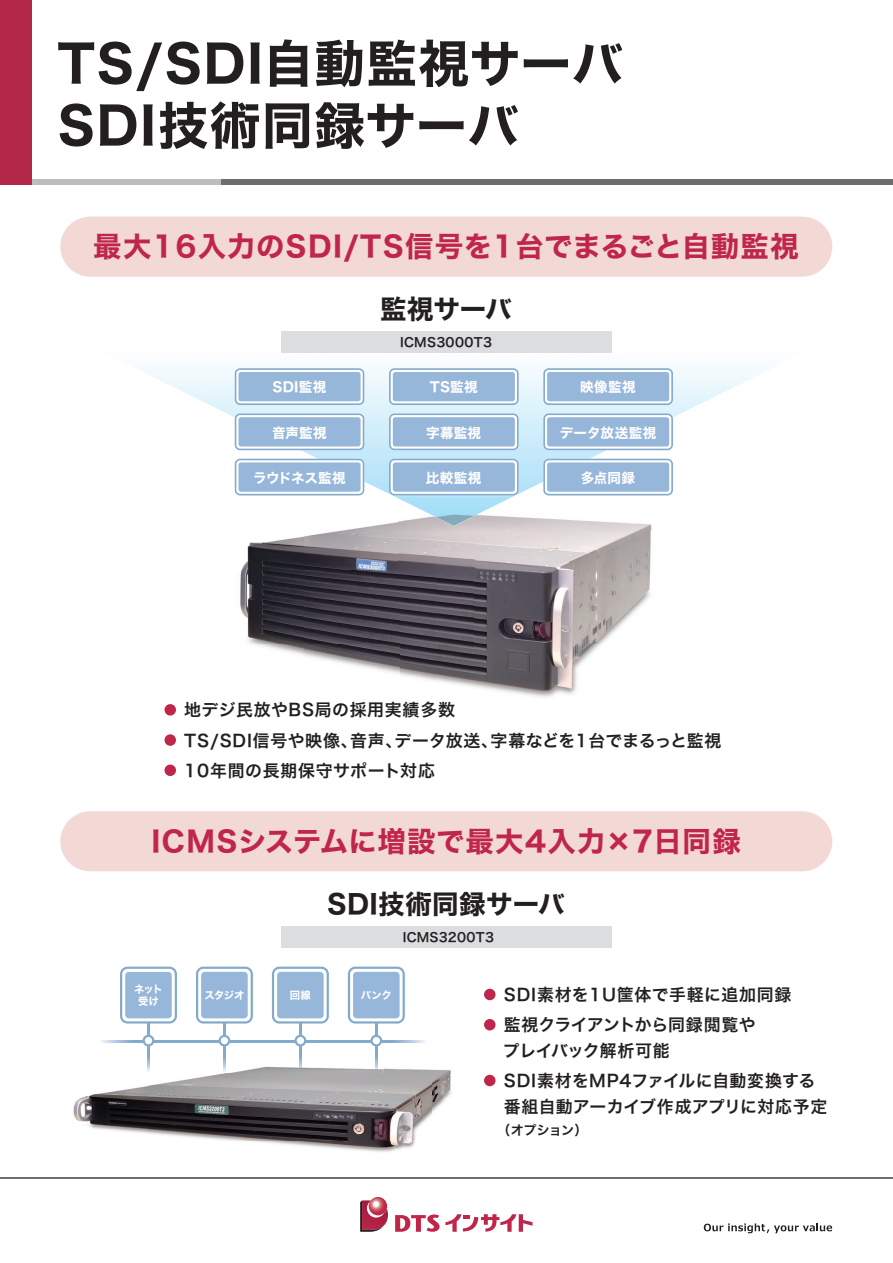
<style>
.page{position:relative;width:893px;height:1263px;background:#fff}
.page>*{position:absolute;margin:0;border:0;box-sizing:border-box;transform-origin:0 0}
.t1{font:50.7px/61.9px "Hira Kaku Std N W7 90 msp RKSJ H";letter-spacing:.03em;color:#231f20}
.t2{font:28.35px "Hira Kaku Std N W7 90 msp RKSJ H";letter-spacing:.035em;color:#bf264a}
.t3{font:26.55px "Hira Kaku Std N W7 90 msp RKSJ H";letter-spacing:.01em;color:#231f20}
.t4{font:16.95px/30.3px "Hira Kaku Std N W6 90 msp RKSJ H";letter-spacing:.03em;color:#231f20}
.t5{font:13.5px "Hira Kaku Std N W7 90 msp RKSJ H";letter-spacing:.02em;color:#fff}
.t6{font:13.5px "Hira Kaku Std N W7 90 msp RKSJ H";letter-spacing:-.03em;color:#fff}
.t7{font:13.2px "Hira Kaku Std N W6 90 msp RKSJ H";letter-spacing:-.05em;color:#231f20}
.t8{font:12.6px "Hira Kaku Std N W6 90 msp RKSJ H";letter-spacing:.02em;color:#231f20}
.t9{font:10.35px/12.1px "Hira Kaku Std N W7 90 msp RKSJ H";letter-spacing:-.03em;color:#fff;text-align:center}
</style>
<div class="page">
<img style="left:240px;top:523px;width:197px;height:158px">
<img style="left:475px;top:517px;width:177px;height:180px">
<img style="left:437px;top:526px;width:38px;height:161px">
<img style="left:137px;top:368px;width:634px;height:15px">
<img style="left:166px;top:383px;width:69px;height:18px">
<img style="left:350px;top:383px;width:57px;height:113px">
<img style="left:670px;top:383px;width:37px;height:34px">
<img style="left:202px;top:401px;width:149px;height:17px">
<img style="left:300px;top:450px;width:51px;height:9px">
<img style="left:557px;top:450px;width:38px;height:9px">
<img style="left:594px;top:450px;width:14px;height:7px">
<img style="left:316px;top:458px;width:35px;height:1px">
<img style="left:393px;top:496px;width:121px;height:30px">
<div style="left:0;top:179px;width:892px;height:6px;background:#6c6d70"></div>
<div style="left:0;top:179px;width:221px;height:6px;background:#bcbdc0"></div>
<hr style="left:0;top:1177px;width:892px;height:1px;background:#6c6d70">
<div style="left:0;top:0;width:32px;height:185px;background:#b32848"></div>
<svg style="left:395px;top:1214px;width:137px;height:18px"></svg>
<svg style="left:369px;top:1197px;width:18px;height:18px"></svg>
<svg style="left:360px;top:1200px;width:28px;height:32px"></svg>
<div style="left:60px;top:217px;width:772px;height:60px;background:#f2d9d5;border-radius:30px"></div>
<svg style="left:704px;top:1223px;width:128px;height:10px"></svg>
<svg style="left:164px;top:704px;width:12px;height:12px"></svg>
<svg style="left:164px;top:734px;width:12px;height:12px"></svg>
<svg style="left:164px;top:765px;width:12px;height:11px"></svg>
<svg style="left:484px;top:989px;width:11px;height:11px"></svg>
<svg style="left:484px;top:1019px;width:11px;height:11px"></svg>
<svg style="left:484px;top:1075px;width:11px;height:11px"></svg>
<hr style="left:98px;top:1040px;width:329px;height:2px;background:#81aacd">
<hr style="left:147px;top:1041px;width:3px;height:30px;background:#81aacd">
<hr style="left:375px;top:1041px;width:2px;height:30px;background:#81aacd">
<hr style="left:299px;top:1041px;width:2px;height:30px;background:#81aacd">
<hr style="left:223px;top:1041px;width:3px;height:30px;background:#81aacd">
<hr style="left:147px;top:1013px;width:3px;height:28px;background:#81aacd">
<div style="left:144px;top:1036px;width:9px;height:9px;background:#fff;border-radius:50%"></div>
<div style="left:143px;top:1035px;width:11px;height:12px;border:2px solid #81aacd;border-radius:50%"></div>
<hr style="left:223px;top:1013px;width:3px;height:28px;background:#81aacd">
<div style="left:220px;top:1036px;width:9px;height:9px;background:#fff;border-radius:50%"></div>
<div style="left:219px;top:1035px;width:11px;height:12px;border:2px solid #81aacd;border-radius:50%"></div>
<hr style="left:299px;top:1013px;width:2px;height:28px;background:#81aacd">
<div style="left:296px;top:1036px;width:9px;height:9px;background:#fff;border-radius:50%"></div>
<div style="left:294px;top:1035px;width:12px;height:12px;border:2px solid #81aacd;border-radius:50%"></div>
<hr style="left:375px;top:1013px;width:2px;height:28px;background:#81aacd">
<div style="left:372px;top:1036px;width:9px;height:9px;background:#fff;border-radius:50%"></div>
<div style="left:370px;top:1035px;width:12px;height:12px;border:2px solid #81aacd;border-radius:50%"></div>
<svg style="left:120px;top:967px;width:57px;height:57px"></svg>
<div style="left:125px;top:972px;width:47px;height:46px;background:#96b6da;border-radius:4px"></div>
<svg style="left:196px;top:967px;width:57px;height:57px"></svg>
<div style="left:201px;top:972px;width:47px;height:46px;background:#96b6da;border-radius:4px"></div>
<svg style="left:272px;top:967px;width:57px;height:57px"></svg>
<div style="left:277px;top:972px;width:47px;height:46px;background:#96b6da;border-radius:4px"></div>
<svg style="left:348px;top:967px;width:57px;height:57px"></svg>
<div style="left:353px;top:972px;width:47px;height:46px;background:#96b6da;border-radius:4px"></div>
<img style="left:98px;top:1040px;width:34px;height:2px">
<img style="left:393px;top:1040px;width:34px;height:2px">
<img style="left:73px;top:1055px;width:378px;height:97px">
<img style="left:142px;top:1056px;width:241px;height:17px">
<img style="left:147px;top:1056px;width:3px;height:15px">
<svg style="left:375px;top:1055px;width:2px;height:16px"></svg>
<svg style="left:299px;top:1055px;width:2px;height:16px"></svg>
<img style="left:223px;top:1056px;width:3px;height:15px">
<div style="left:281px;top:332px;width:331px;height:21px;background:#dcdddf"></div>
<div style="left:60px;top:811px;width:772px;height:60px;background:#f2d9d5;border-radius:30px"></div>
<div style="left:281px;top:926px;width:331px;height:21px;background:#dcdddf"></div>
<svg style="left:235px;top:368px;width:129px;height:37px"></svg>
<div style="left:238px;top:372px;width:123px;height:29px;background:#96b6da;border-radius:3px"></div>
<svg style="left:389px;top:368px;width:130px;height:37px"></svg>
<div style="left:393px;top:372px;width:122px;height:29px;background:#96b6da;border-radius:3px"></div>
<svg style="left:543px;top:368px;width:130px;height:37px"></svg>
<div style="left:547px;top:372px;width:122px;height:29px;background:#96b6da;border-radius:3px"></div>
<svg style="left:235px;top:413px;width:129px;height:37px"></svg>
<div style="left:238px;top:417px;width:123px;height:29px;background:#96b6da;border-radius:3px"></div>
<svg style="left:389px;top:413px;width:130px;height:37px"></svg>
<div style="left:393px;top:417px;width:122px;height:29px;background:#96b6da;border-radius:3px"></div>
<svg style="left:543px;top:413px;width:130px;height:37px"></svg>
<div style="left:547px;top:417px;width:122px;height:29px;background:#96b6da;border-radius:3px"></div>
<svg style="left:235px;top:459px;width:129px;height:36px"></svg>
<div style="left:238px;top:462px;width:123px;height:30px;background:#96b6da;border-radius:3px"></div>
<svg style="left:389px;top:459px;width:130px;height:36px"></svg>
<div style="left:393px;top:462px;width:122px;height:30px;background:#96b6da;border-radius:3px"></div>
<svg style="left:543px;top:459px;width:130px;height:36px"></svg>
<div style="left:547px;top:462px;width:122px;height:30px;background:#96b6da;border-radius:3px"></div>
<h1 class="t1" style="left:57px;top:39px;width:567px">TS/SDI自動監視サーバ<br>SDI技術同録サーバ</h1>
<h2 class="t2" style="left:93px;top:236px;width:707px">最大16入力のSDI/TS信号を1台でまるごと自動監視</h2>
<h3 class="t3" style="left:380px;top:299px;width:133px">監視サーバ</h3>
<p class="t8" style="left:400px;top:338px;width:93px">ICMS3000T3</p>
<p class="t5" style="left:272px;top:382px;width:55px">SDI監視</p>
<p class="t5" style="left:430px;top:382px;width:49px">TS監視</p>
<p class="t5" style="left:580px;top:382px;width:57px">映像監視</p>
<p class="t5" style="left:272px;top:427px;width:56px">音声監視</p>
<p class="t5" style="left:426px;top:427px;width:56px">字幕監視</p>
<p class="t5" style="left:560px;top:427px;width:98px">データ放送監視</p>
<p class="t6" style="left:253px;top:473px;width:94px">ラウドネス監視</p>
<p class="t5" style="left:426px;top:473px;width:57px">比較監視</p>
<p class="t5" style="left:581px;top:473px;width:56px">多点同録</p>
<p class="t4" style="left:184px;top:697px;width:539px">地デジ民放やBS局の採用実績多数<br>TS/SDI信号や映像、音声、データ放送、字幕などを1台でまるっと監視<br>10年間の長期保守サポート対応</p>
<h2 class="t2" style="left:151px;top:830px;width:591px">ICMSシステムに増設で最大4入力×7日同録</h2>
<h3 class="t3" style="left:327px;top:894px;width:239px">SDI技術同録サーバ</h3>
<p class="t8" style="left:403px;top:932px;width:93px">ICMS3200T3</p>
<p class="t9" style="left:134px;top:984px;width:30px">ネット受け</p>
<p class="t9" style="left:204px;top:991px;width:42px">スタジオ</p>
<p class="t9" style="left:290px;top:991px;width:23px">回線</p>
<p class="t9" style="left:361px;top:991px;width:32px">バンク</p>
<p class="t4" style="left:504px;top:982px;width:289px">SDI素材を1U筐体で手軽に追加同録監視クライアントから同録閲覧や</p>
<p class="t4" style="left:503px;top:1038px;width:314px">プレイバック解析可能<br>SDI素材をMP4ファイルに自動変換する</p>
<p class="t4" style="left:504px;top:1093px;width:325px">番組自動アーカイブ作成アプリに対応予定</p>
<p class="t7" style="left:497px;top:1125px;width:92px">（オプション）</p>
</div>
